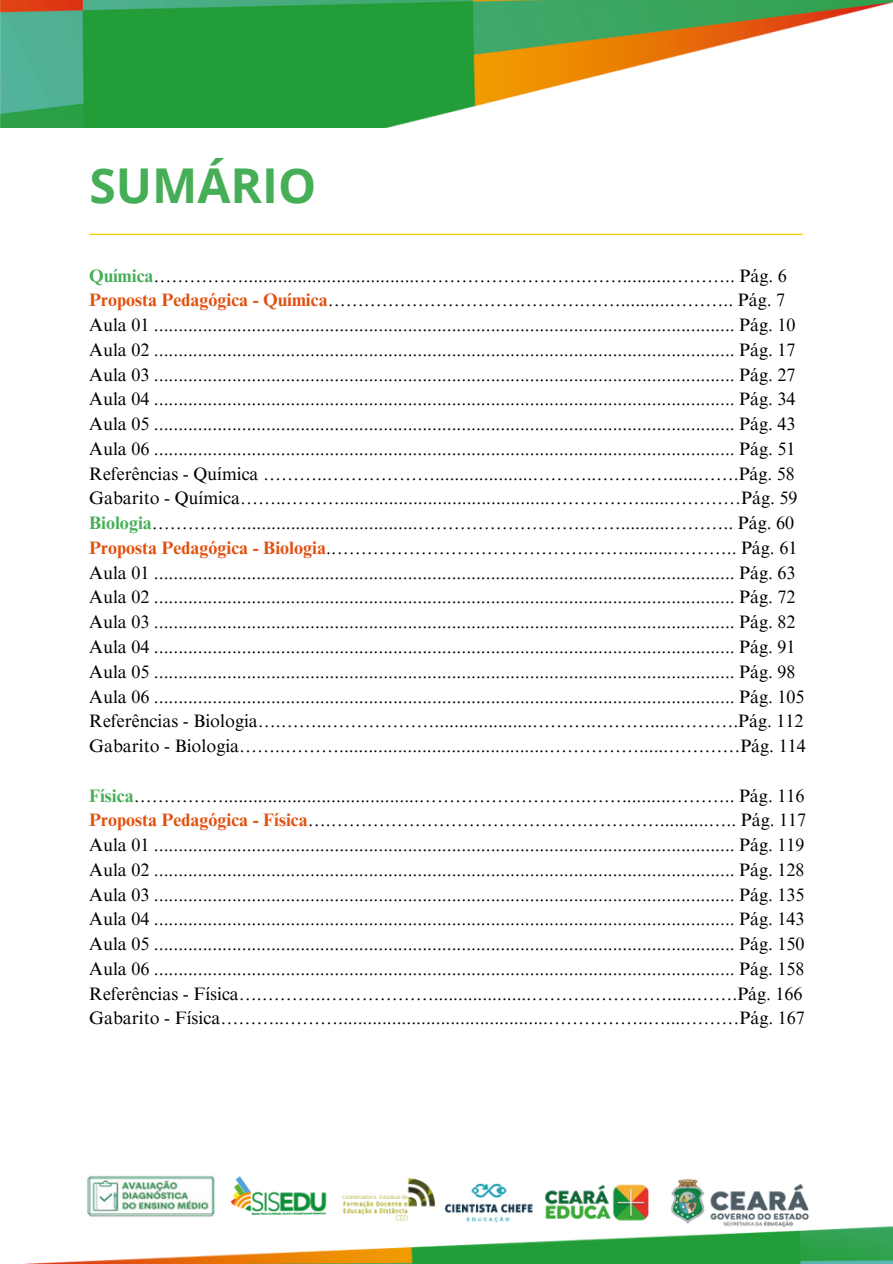
<style>
.page{position:relative;width:893px;height:1264px;background:#fff}
.page>*{position:absolute;margin:0;border:0;box-sizing:border-box;transform-origin:0 0}
.t1{font:700 48px "Open Sans";color:#46ae57}
.t2{font:700 19.5px "Open Sans";color:#f6cd02}
.t3{font:18px "Times NRMT Pro";color:#000}
.s1{font-weight:700;color:#46ae57}
.s2{font-weight:700;color:#e15111}
</style>
<div class="page">
<img style="left:43px;top:1175px;width:849px;height:88px">
<img style="left:0;top:0;width:892px;height:127px">
<p class="t1" style="left:89px;top:152px;width:228px">SUMÁRIO</p>
<p class="t2" style="left:89px;top:211px;width:715px">_________________________________________________________________________________________</p>
<p class="t3" style="left:89px;top:269px;width:699px"><span class="s1">Química</span>……………....................................……………………….……..........……….. Pág. 6</p>
<p class="t3" style="left:89px;top:293px;width:697px"><span class="s2">Proposta Pedagógica - Química</span>…………………………………….……..........……….. Pág. 7</p>
<p class="t3" style="left:89px;top:318px;width:707px">Aula 01 ....................................................................................................................... Pág. 10</p>
<p class="t3" style="left:89px;top:343px;width:707px">Aula 02 ....................................................................................................................... Pág. 17</p>
<p class="t3" style="left:89px;top:368px;width:707px">Aula 03 ....................................................................................................................... Pág. 27</p>
<p class="t3" style="left:89px;top:392px;width:707px">Aula 04 ....................................................................................................................... Pág. 34</p>
<p class="t3" style="left:89px;top:417px;width:707px">Aula 05 ....................................................................................................................... Pág. 43</p>
<p class="t3" style="left:89px;top:442px;width:707px">Aula 06 ....................................................................................................................... Pág. 51</p>
<p class="t3" style="left:89px;top:467px;width:707px">Referências - Química ………..………………....................………..…………......…….Pág. 58</p>
<p class="t3" style="left:89px;top:491px;width:709px">Gabarito - Química……..………...........................................……………......…………Pág. 59</p>
<p class="t3" style="left:89px;top:516px;width:706px"><span class="s1">Biologia</span>……………....................................……………………….……..........……….. Pág. 60</p>
<p class="t3" style="left:89px;top:541px;width:709px"><span class="s2">Proposta Pedagógica - Biologia</span>.…………………………………….……..........……….. Pág. 61</p>
<p class="t3" style="left:89px;top:566px;width:707px">Aula 01 ....................................................................................................................... Pág. 63</p>
<p class="t3" style="left:89px;top:590px;width:707px">Aula 02 ....................................................................................................................... Pág. 72</p>
<p class="t3" style="left:89px;top:615px;width:707px">Aula 03 ....................................................................................................................... Pág. 82</p>
<p class="t3" style="left:89px;top:640px;width:707px">Aula 04 ....................................................................................................................... Pág. 91</p>
<p class="t3" style="left:89px;top:665px;width:707px">Aula 05 ....................................................................................................................... Pág. 98</p>
<p class="t3" style="left:89px;top:689px;width:716px">Aula 06 ....................................................................................................................... Pág. 105</p>
<p class="t3" style="left:89px;top:714px;width:715px">Referências - Biologia….……..………………....................………..………......……….Pág. 112</p>
<p class="t3" style="left:89px;top:739px;width:718px">Gabarito - Biologia……..………...........................................……………......…………Pág. 114</p>
<p class="t3" style="left:89px;top:788px;width:716px"><span class="s1">Física</span>……………........................................……………………….……..........……….. Pág. 116</p>
<p class="t3" style="left:89px;top:813px;width:718px"><span class="s2">Proposta Pedagógica - Física</span>….…………………………………….…………..........….. Pág. 117</p>
<p class="t3" style="left:89px;top:838px;width:716px">Aula 01 ....................................................................................................................... Pág. 119</p>
<p class="t3" style="left:89px;top:863px;width:716px">Aula 02 ....................................................................................................................... Pág. 128</p>
<p class="t3" style="left:89px;top:887px;width:716px">Aula 03 ....................................................................................................................... Pág. 135</p>
<p class="t3" style="left:89px;top:912px;width:716px">Aula 04 ....................................................................................................................... Pág. 143</p>
<p class="t3" style="left:89px;top:937px;width:716px">Aula 05 ....................................................................................................................... Pág. 150</p>
<p class="t3" style="left:89px;top:962px;width:716px">Aula 06 ....................................................................................................................... Pág. 158</p>
<p class="t3" style="left:89px;top:986px;width:714px">Referências - Física….………..………………....................………..…………......…….Pág. 166</p>
<p class="t3" style="left:89px;top:1011px;width:717px">Gabarito - Física………..………...........................................……………..…....………Pág. 167</p>
</div>
